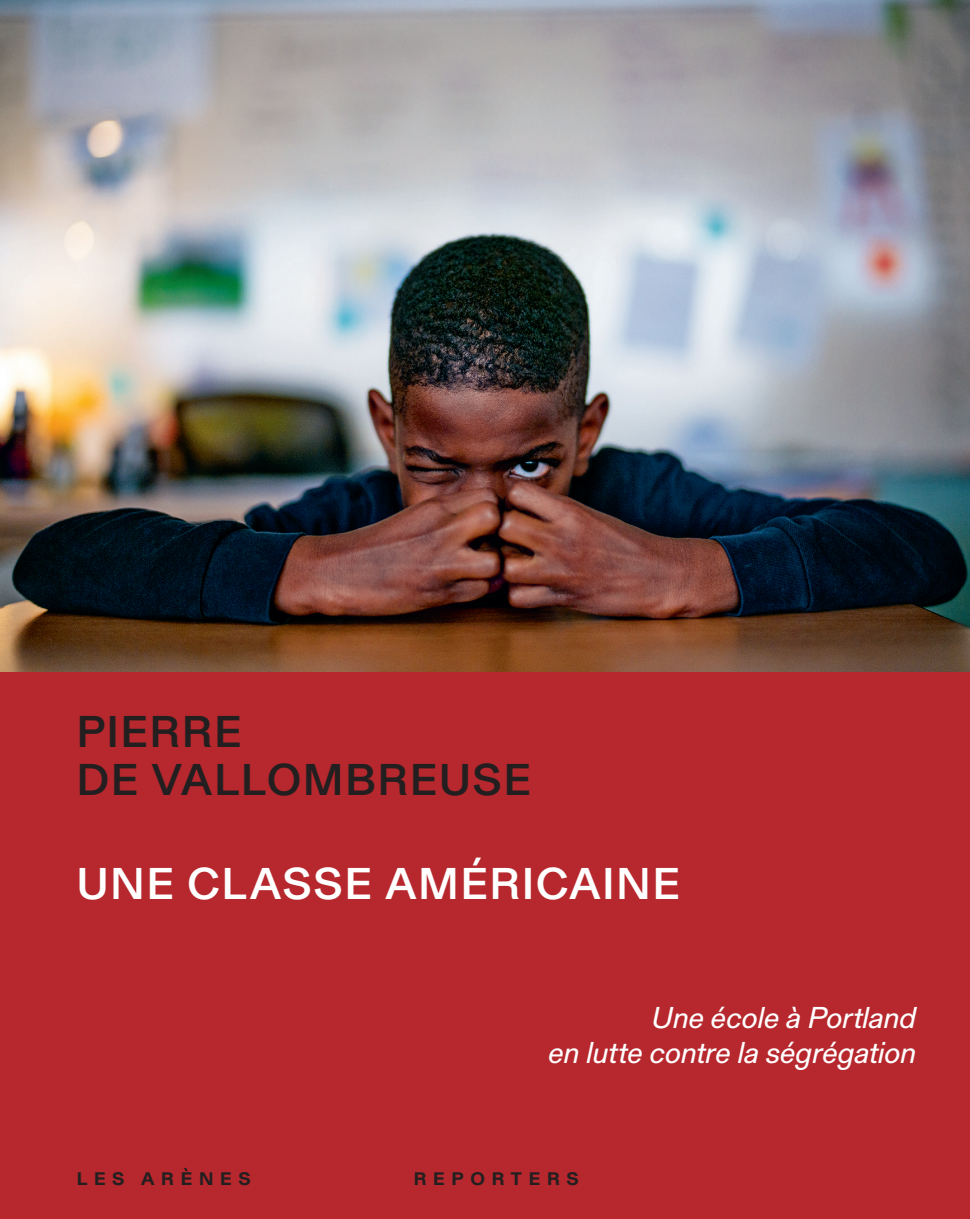
<style>
.page{position:relative;width:970px;height:1219px;background:#fff}
.page>*{position:absolute;margin:0;border:0;box-sizing:border-box;transform-origin:0 0}
.t1{font:500 44px "Gerstner Programm FSL";letter-spacing:.045em;color:#231f20}
.t2{font:500 44px "Gerstner Programm FSL";letter-spacing:.045em;color:#fff}
.t3{font:italic 29.8px "Gerstner Programm FSL";letter-spacing:.005em;color:#fff}
.t4{font:700 18px "Gerstner Programm FSL";letter-spacing:.37em;color:#231f20}
</style>
<div class="page">
<div style="left:0;top:0;width:969px;height:1219px;background:#b6282d"></div>
<img style="left:0;top:0;width:969px;height:672px">
<p class="t1" style="left:77px;top:701px;width:166px">PIERRE</p>
<p class="t1" style="left:77px;top:749px;width:455px">DE VALLOMBREUSE</p>
<p class="t2" style="left:77px;top:853px;width:604px">UNE CLASSE AMÉRICAINE</p>
<p class="t3" style="left:652px;top:997px;width:265px">Une école à Portland</p>
<p class="t3" style="left:548px;top:1032px;width:369px">en lutte contre la ségrégation</p>
<p class="t4" style="left:77px;top:1165px;width:176px">LES ARÈNES</p>
<p class="t4" style="left:414px;top:1165px;width:166px">REPORTERS</p>
</div>
